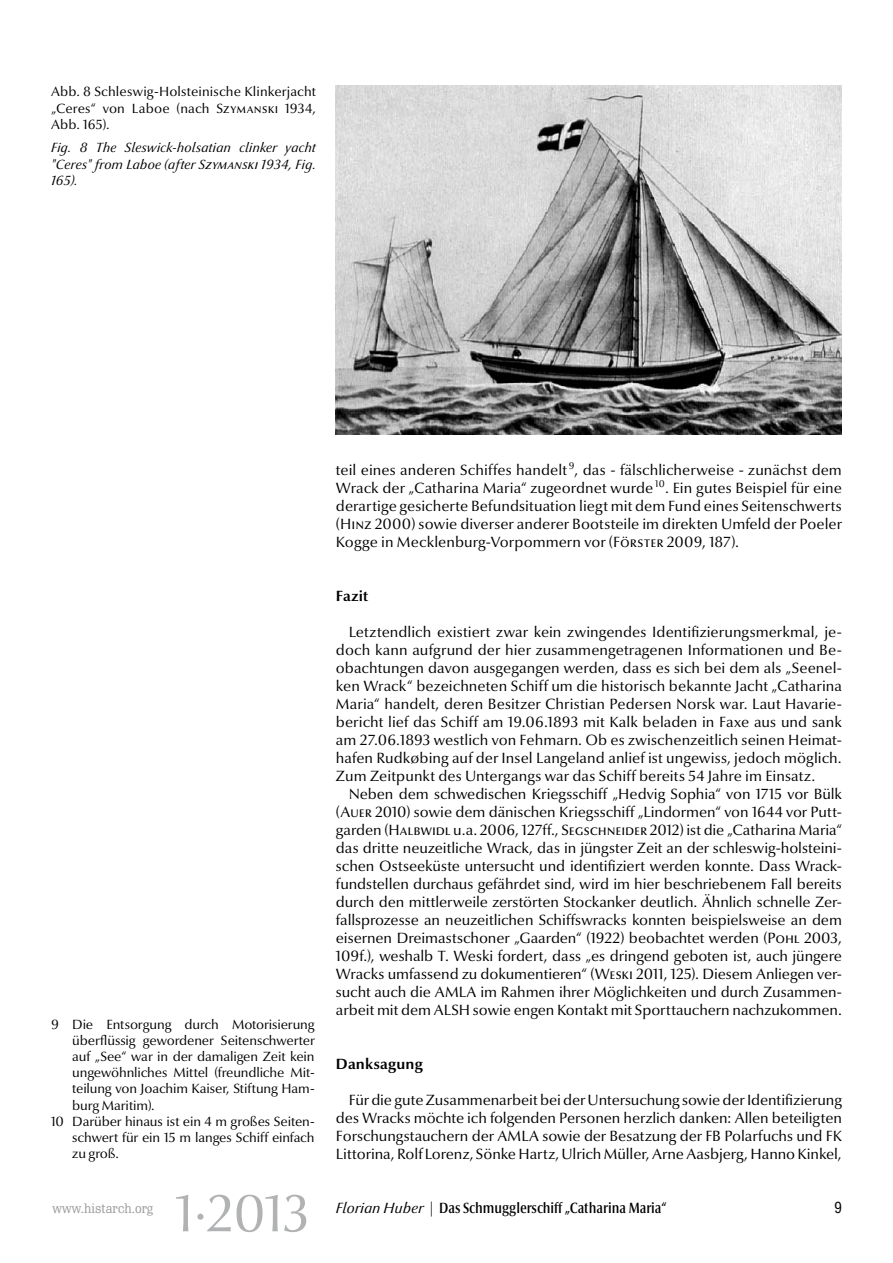
<style>
.page{position:relative;width:893px;height:1263px;background:#fff}
.page>*{position:absolute;margin:0;border:0;box-sizing:border-box;transform-origin:0 0}
.t1{font:52.5px "Optima Nova LT Pro";color:#b1b2b3}
.t2{font:15px/18px "Optima Nova LT Pro";letter-spacing:.005em;color:#000;text-align:justify}
.t3{font:600 condensed 15px "Optima Nova LT Pro";color:#000}
.t4{font:700 15px "Optima Nova LT Pro";letter-spacing:.015em;color:#000}
.t5{font:condensed 15px "Swiss 721 BT";color:#000}
.t6{font:13.5px/16.2px "Optima Nova LT Pro";color:#000;text-align:justify}
.t7{font:italic 13.5px/16.2px "Optima Nova LT Pro";letter-spacing:.015em;color:#000;text-align:justify}
.t8{font:13.5px "Schadow BT";color:#9c9c9d}
.s1{font-weight:400;font-style:italic;font-stretch:normal}
.s2{font-family:"Swiss 721 BT";font-weight:300;font-stretch:normal}
</style>
<div class="page">
<img style="left:336px;top:85px;width:506px;height:349px">
<p class="t6" style="left:51px;top:84px;width:267px">Abb. 8 Schleswig-Holsteinische Klinkerjacht „Ceres“ von Laboe (nach Szymanski 1934, Abb. 165).</p>
<p class="t7" style="left:51px;top:140px;width:267px">Fig. 8 The Sleswick-holsatian clinker yacht "Ceres" from Laboe (after Szymanski 1934, Fig.<br>165).</p>
<p class="t6" style="left:51px;top:1016px;width:265px">9 Die Entsorgung durch Motorisierung</p>
<p class="t6" style="left:72px;top:1032px;width:244px">überflüssig gewordener Seitenschwerter</p>
<p class="t6" style="left:72px;top:1048px;width:244px">auf „See“ war in der damaligen Zeit kein</p>
<p class="t6" style="left:72px;top:1064px;width:244px">ungewöhnliches Mittel (freundliche Mit-</p>
<p class="t6" style="left:72px;top:1080px;width:244px">teilung von Joachim Kaiser, Stiftung Ham-</p>
<p class="t6" style="left:72px;top:1097px;width:84px">burg Maritim).</p>
<p class="t6" style="left:51px;top:1113px;width:265px">10 Darüber hinaus ist ein 4 m großes Seiten-</p>
<p class="t6" style="left:72px;top:1129px;width:244px">schwert für ein 15 m langes Schiff einfach</p>
<p class="t6" style="left:72px;top:1145px;width:48px">zu groß.</p>
<p class="t2" style="left:336px;top:460px;width:508px">teil eines anderen Schiffes handelt <sup>9</sup>, das - fälschlicherweise - zunächst dem Wrack der „Catharina Maria“ zugeordnet wurde <sup>10</sup>. Ein gutes Beispiel für eine derartige gesicherte Befundsituation liegt mit dem Fund eines Seitenschwerts (Hinz 2000) sowie diverser anderer Bootsteile im direkten Umfeld der Poeler Kogge in Mecklenburg-Vorpommern vor (Förster 2009, 187).</p>
<p class="t4" style="left:336px;top:586px;width:34px">Fazit</p>
<p class="t2" style="left:336px;top:622px;width:507px;text-indent:13px">Letztendlich existiert zwar kein zwingendes Identifizierungsmerkmal, je&shy;doch kann aufgrund der hier zusammengetragenen Informationen und Be&shy;obachtungen davon ausgegangen werden, dass es sich bei dem als „Seenel&shy;ken Wrack“ bezeichneten Schiff um die historisch bekannte Jacht „Catharina Maria“ handelt, deren Besitzer Christian Pedersen Norsk war. Laut Havarie&shy;bericht lief das Schiff am 19.06.1893 mit Kalk beladen in Faxe aus und sank am 27.06.1893 westlich von Fehmarn. Ob es zwischenzeitlich seinen Heimat&shy;hafen Rudkøbing auf der Insel Langeland anlief ist ungewiss, jedoch möglich.<br>Zum Zeitpunkt des Untergangs war das Schiff bereits 54 Jahre im Einsatz.</p>
<p class="t2" style="left:336px;top:784px;width:508px;text-indent:13px">Neben dem schwedischen Kriegsschiff „Hedvig Sophia“ von 1715 vor Bülk (Auer 2010) sowie dem dänischen Kriegsschiff „Lindormen“ von 1644 vor Putt&shy;garden (Halbwidl u.a. 2006, 127ff., Segschneider 2012) ist die „Catharina Maria“ das dritte neuzeitliche Wrack, das in jüngster Zeit an der schleswig-holsteini&shy;schen Ostseeküste untersucht und identifiziert werden konnte. Dass Wrack&shy;fundstellen durchaus gefährdet sind, wird im hier beschriebenem Fall bereits durch den mittlerweile zerstörten Stockanker deutlich. Ähnlich schnelle Zer&shy;fallsprozesse an neuzeitlichen Schiffswracks konnten beispielsweise an dem eisernen Dreimastschoner „Gaarden“ (1922) beobachtet werden (Pohl 2003, 109f.), weshalb T. Weski fordert, dass „es dringend geboten ist, auch jüngere Wracks umfassend zu dokumentieren“ (Weski 2011, 125). Diesem Anliegen ver&shy;sucht auch die AMLA im Rahmen ihrer Möglichkeiten und durch Zusammen&shy;arbeit mit dem ALSH sowie engen Kontakt mit Sporttauchern nachzukommen.</p>
<p class="t4" style="left:336px;top:1054px;width:88px">Danksagung</p>
<p class="t2" style="left:336px;top:1090px;width:508px;text-indent:13px">Für die gute Zusammenarbeit bei der Untersuchung sowie der Identifizierung des Wracks möchte ich folgenden Personen herzlich danken: Allen beteiligten Forschungstauchern der AMLA sowie der Besatzung der FB Polarfuchs und FK Littorina, Rolf Lorenz, Sönke Hartz, Ulrich Müller, Arne Aasbjerg, Hanno Kinkel,</p>
<h1 class="t1" style="left:176px;top:1180px;width:135px">1·2013</h1>
<p class="t8" style="left:53px;top:1199px;width:102px">www.histarch.org</p>
<p class="t3" style="left:336px;top:1198px;width:332px"><span class="s1">Florian Huber</span> <span class="s2">|</span> Das Schmugglerschiff „Catharina Maria“</p>
<p class="t5" style="left:834px;top:1198px;width:9px">9</p>
</div>
